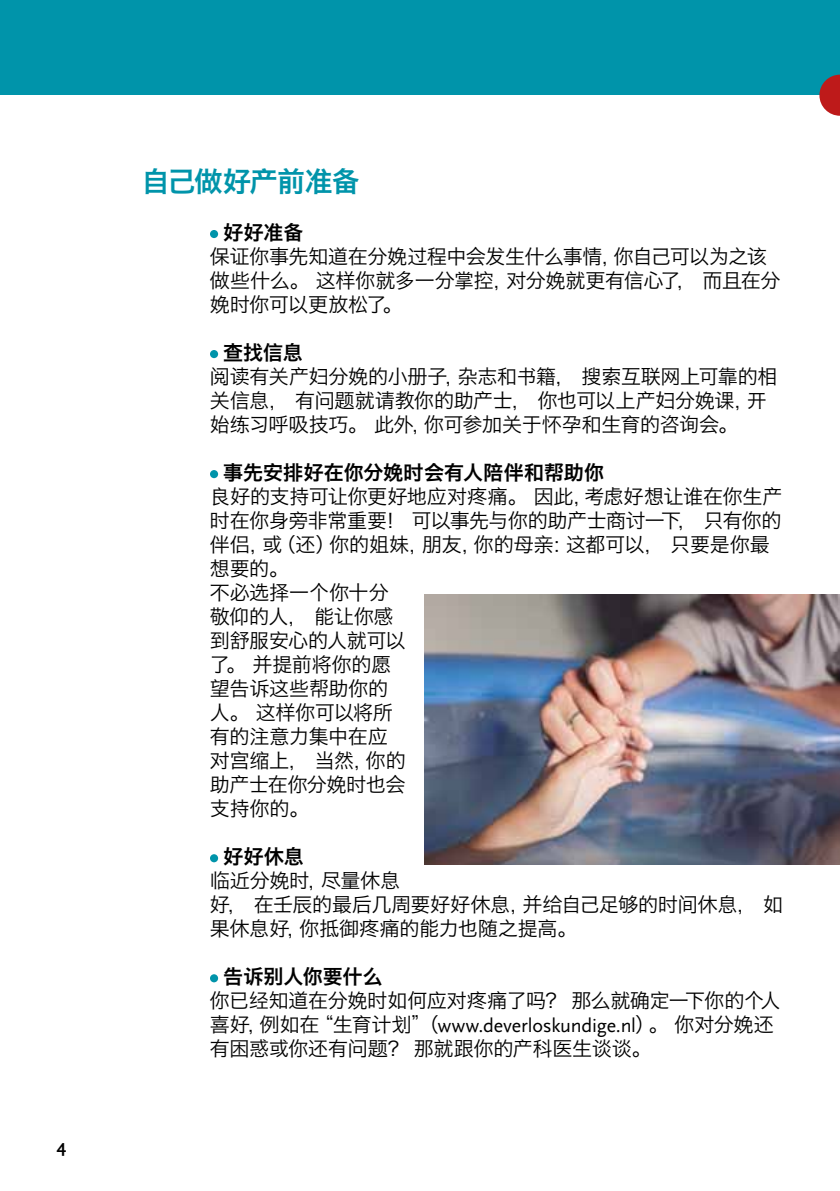
<style>
.page{position:relative;width:840px;height:1191px;background:#fff}
.page>*{position:absolute;margin:0;border:0;box-sizing:border-box;transform-origin:0 0}
.t1{font:28px "Hiragino Sans GB W6";letter-spacing:-.03em;color:#0094aa}
.t2{font:20px/24px "Hiragino Sans GB W3";letter-spacing:-.015em;color:#000}
.t3{font:20px "Scala Sans";letter-spacing:-.01em;color:#000}
.t4{font:20px "Hiragino Sans GB W6";color:#000}
.t5{font:700 18px "Scala Sans";color:#000}
.s1{font-family:"Hiragino Sans GB W3"}
</style>
<div class="page">
<div style="left:0;top:0;width:839px;height:95px;background:#0094aa"></div>
<div style="left:210px;top:230px;width:8px;height:8px;background:#0094aa;border-radius:50%"></div>
<div style="left:210px;top:350px;width:8px;height:8px;background:#0094aa;border-radius:50%"></div>
<div style="left:210px;top:470px;width:8px;height:8px;background:#0094aa;border-radius:50%"></div>
<div style="left:210px;top:854px;width:8px;height:8px;background:#0094aa;border-radius:50%"></div>
<div style="left:210px;top:974px;width:8px;height:8px;background:#0094aa;border-radius:50%"></div>
<svg style="left:819px;top:75px;width:20px;height:41px"></svg>
<img style="left:424px;top:594px;width:415px;height:270px">
<p class="t5" style="left:57px;top:1136px;width:11px">4</p>
<h1 class="t1" style="left:142px;top:163px;width:219px">自己做好产前准备</h1>
<p class="t4" style="left:223px;top:219px;width:82px">好好准备</p>
<p class="t2" style="left:210px;top:244px;width:571px">保证你事先知道在分娩过程中会发生什么事情，你自己可以为之该做些什么。 这样你就多一分掌控，对分娩就更有信心了， 而且在分娩时你可以更放松了。</p>
<p class="t4" style="left:223px;top:339px;width:81px">查找信息</p>
<p class="t2" style="left:210px;top:364px;width:568px">阅读有关产妇分娩的小册子，杂志和书籍， 搜索互联网上可靠的相关信息， 有问题就请教你的助产士， 你也可以上产妇分娩课，开始练习呼吸技巧。 此外，你可参加关于怀孕和生育的咨询会。</p>
<p class="t4" style="left:223px;top:459px;width:382px">事先安排好在你分娩时会有人陪伴和帮助你</p>
<p class="t2" style="left:210px;top:484px;width:574px">良好的支持可让你更好地应对疼痛。 因此，考虑好想让谁在你生产时在你身旁非常重要！ 可以事先与你的助产士商讨一下， 只有你的伴侣，或（还）你的姐妹，朋友，你的母亲：这都可以， 只要是你最想要的。<br>不必选择一个你十分<br>敬仰的人， 能让你感<br>到舒服安心的人就可以<br>了。 并提前将你的愿<br>望告诉这些帮助你的<br>人。 这样你可以将所<br>有的注意力集中在应<br>对宫缩上， 当然，你的<br>助产士在你分娩时也会<br>支持你的。</p>
<p class="t4" style="left:223px;top:843px;width:82px">好好休息</p>
<p class="t2" style="left:210px;top:868px;width:574px">临近分娩时，尽量休息<br>好， 在壬辰的最后几周要好好休息，并给自己足够的时间休息， 如果休息好，你抵御疼痛的能力也随之提高。</p>
<p class="t4" style="left:223px;top:963px;width:161px">告诉别人你要什么</p>
<p class="t2" style="left:210px;top:988px;width:571px">你已经知道在分娩时如何应对疼痛了吗？ 那么就确定一下你的个人</p>
<p class="t3" style="left:210px;top:1015px;width:565px"><span class="s1">喜好，例如在“生育计划”（</span>www.deverloskundige.nl<span class="s1">）。 你对分娩还</span></p>
<p class="t2" style="left:210px;top:1036px;width:442px">有困惑或你还有问题？ 那就跟你的产科医生谈谈。</p>
</div>
